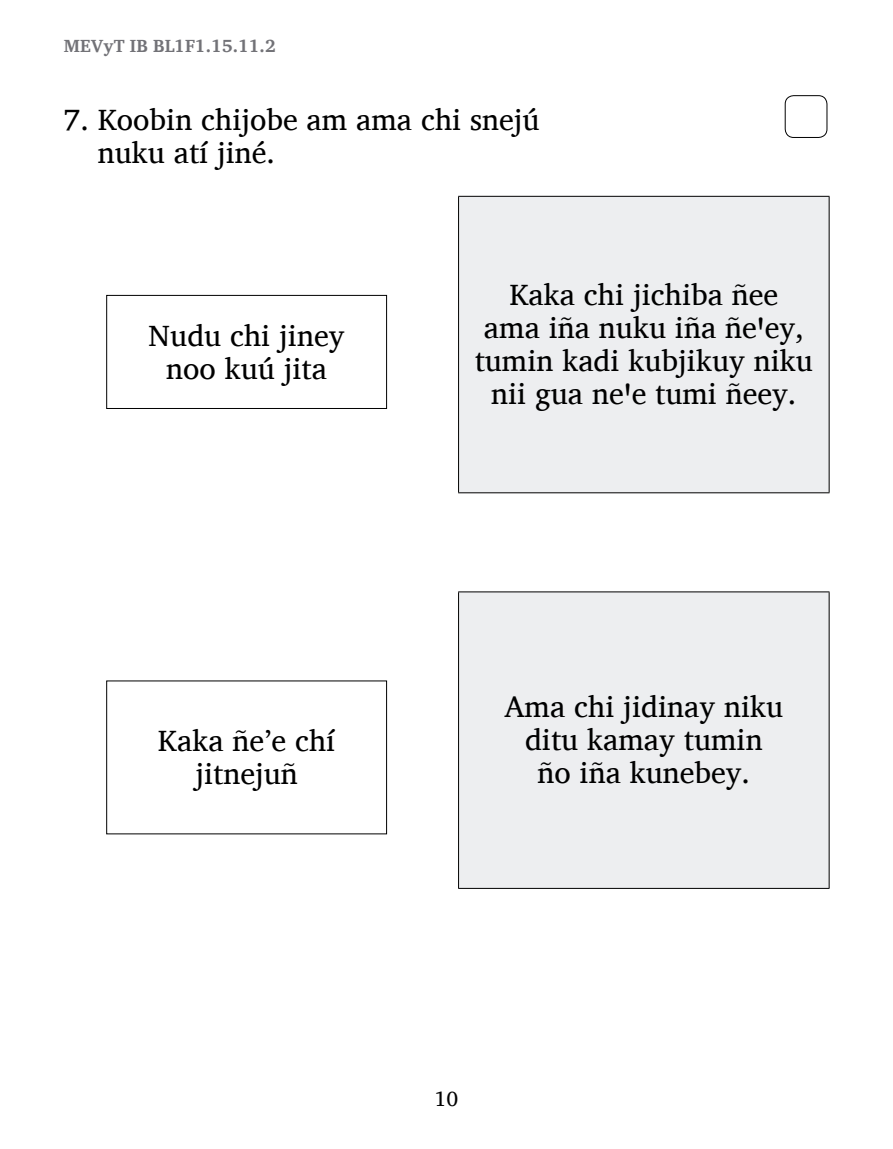
<style>
.page{position:relative;width:893px;height:1149px;background:#fff}
.page>*{position:absolute;margin:0;border:0;box-sizing:border-box;transform-origin:0 0}
.t1{font:30px/33px "Charis SIL";color:#000;text-align:center}
.t2{font:30px/33px "Charis SIL Am Area";color:#000;text-align:center}
.t3{font:21px "Charis SIL Am Area";color:#000}
.t4{font:700 18px "Charis SIL";color:#727277}
</style>
<div class="page">
<div style="left:785px;top:95px;width:42px;height:43px;border:1px solid #000;border-radius:9px"></div>
<div style="left:106px;top:295px;width:281px;height:114px;border:1px solid #000"></div>
<div style="left:106px;top:680px;width:281px;height:154px;border:1px solid #000"></div>
<svg style="left:459px;top:197px;width:370px;height:690px;background:#efeff1"></svg>
<hr style="left:458px;top:196px;width:371px;height:1px;background:#000">
<hr style="left:458px;top:197px;width:1px;height:295px;background:#000">
<hr style="left:829px;top:197px;width:1px;height:295px;background:#000">
<hr style="left:458px;top:492px;width:371px;height:1px;background:#000">
<hr style="left:458px;top:591px;width:371px;height:1px;background:#000">
<hr style="left:458px;top:592px;width:1px;height:295px;background:#000">
<hr style="left:829px;top:592px;width:1px;height:295px;background:#000">
<hr style="left:458px;top:887px;width:371px;height:1px;background:#000">
<p class="t4" style="left:64px;top:35px;width:214px">MEVyT IB BL1F1.15.11.2</p>
<p class="t1" style="left:98px;top:103px;width:443px;text-align:left;text-indent:-34px">7. Koobin chijobe am ama chi snejú nuku atí jiné.</p>
<p class="t2" style="left:149px;top:318px;width:198px">Nudu chi jiney noo kuú jita</p>
<p class="t2" style="left:158px;top:723px;width:179px">Kaka ñe’e chí jitnejuñ</p>
<p class="t1" style="left:475px;top:278px;width:340px">Kaka chi jichiba ñee<br>ama iña nuku iña ñeꞌey, tumin kadi kubjikuy niku nii gua neꞌe tumi ñeey.</p>
<p class="t1" style="left:504px;top:690px;width:280px">Ama chi jidinay niku ditu kamay tumin<br>ño iña kunebey.</p>
<p class="t3" style="left:435px;top:1086px;width:25px">10</p>
</div>
